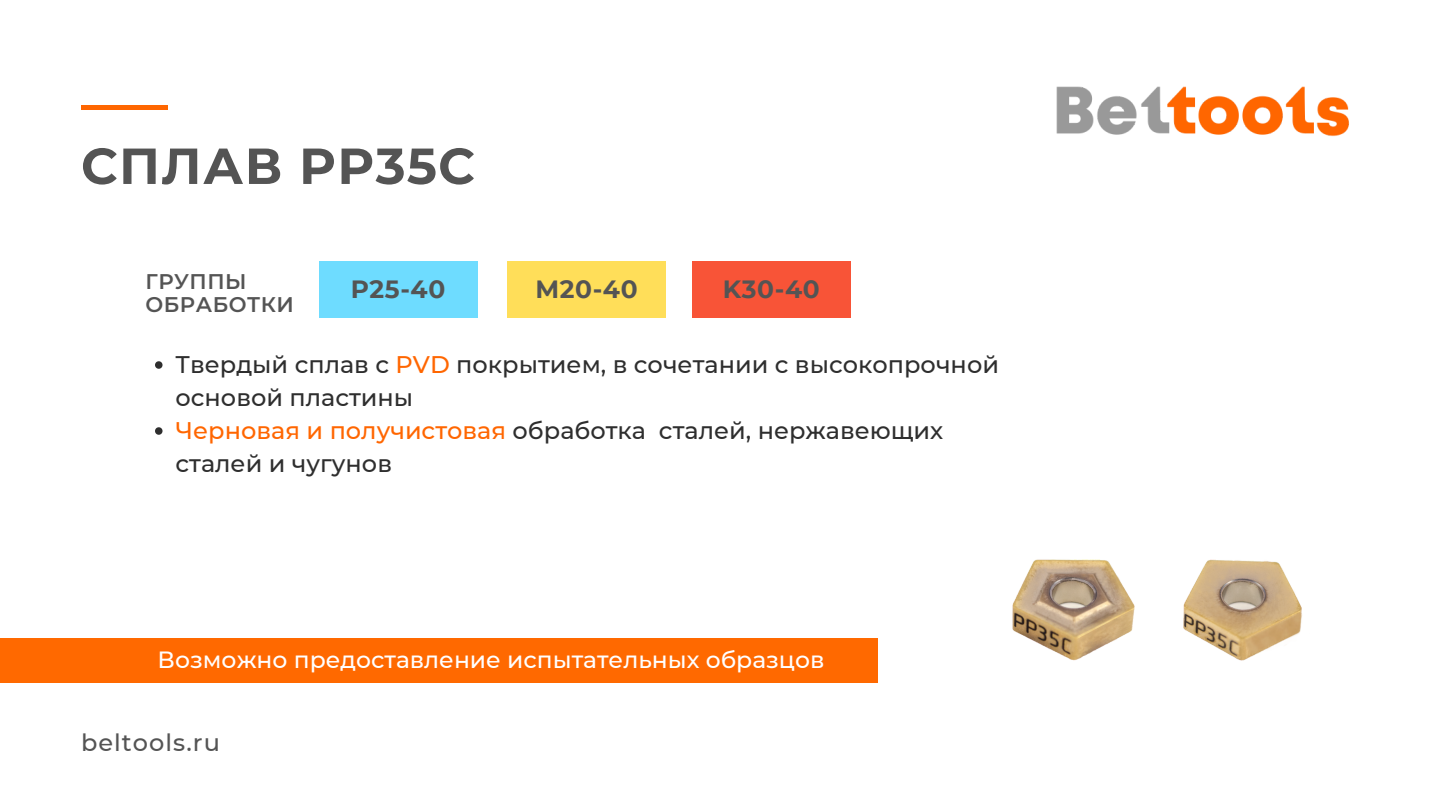
<style>
.page{position:relative;width:1440px;height:810px;background:#fff}
.page>*{position:absolute;margin:0;border:0;box-sizing:border-box;transform-origin:0 0}
.t1{font:700 50.6px "Montserrat";letter-spacing:.025em;color:#545454}
.t2{font:700 24.9px "Montserrat";letter-spacing:.025em;color:#545454}
.t3{font:500 24px/33px "Montserrat";color:#2e2e2e}
.t4{font:500 24px "Montserrat";letter-spacing:.045em;color:#545454}
.t5{font:500 23.4px "Montserrat";color:#fff}
.t6{font:600 21.2px "Montserrat";letter-spacing:.025em;color:#545454}
.s1{color:#f60}
</style>
<div class="page">
<img style="left:1056px;top:86px;width:293px;height:51px">
<div style="left:319px;top:261px;width:159px;height:57px;background:#6edcff"></div>
<div style="left:507px;top:261px;width:159px;height:57px;background:#ffde59"></div>
<div style="left:692px;top:262px;width:159px;height:56px;background:#f85437"></div>
<hr style="left:81px;top:105px;width:87px;height:4px;background:#f60">
<img style="left:1012px;top:559px;width:123px;height:102px">
<img style="left:1183px;top:559px;width:119px;height:102px">
<svg style="left:155px;top:361px;width:8px;height:8px"></svg>
<svg style="left:155px;top:427px;width:8px;height:8px"></svg>
<div style="left:0;top:638px;width:878px;height:44px;background:#ff6900"></div>
<p class="t1" style="left:81px;top:135px;width:396px">СПЛАВ PP35C</p>
<p class="t6" style="left:145px;top:269px;width:103px">ГРУППЫ</p>
<p class="t6" style="left:145px;top:292px;width:150px">ОБРАБОТКИ</p>
<p class="t2" style="left:351px;top:274px;width:96px">P25-40</p>
<p class="t2" style="left:535px;top:274px;width:104px">M20-40</p>
<p class="t2" style="left:723px;top:274px;width:98px">K30-40</p>
<p class="t3" style="left:176px;top:347px;width:825px">Твердый сплав с <span class="s1">PVD</span> покрытием, в сочетании с высокопрочной основой пластины</p>
<p class="t3" style="left:176px;top:413px;width:769px"><span class="s1">Черновая и получистовая</span> обработка сталей, нержавеющих сталей и чугунов</p>
<p class="t5" style="left:158px;top:645px;width:668px">Возможно предоставление испытательных образцов</p>
<p class="t4" style="left:81px;top:728px;width:140px">beltools.ru</p>
</div>
